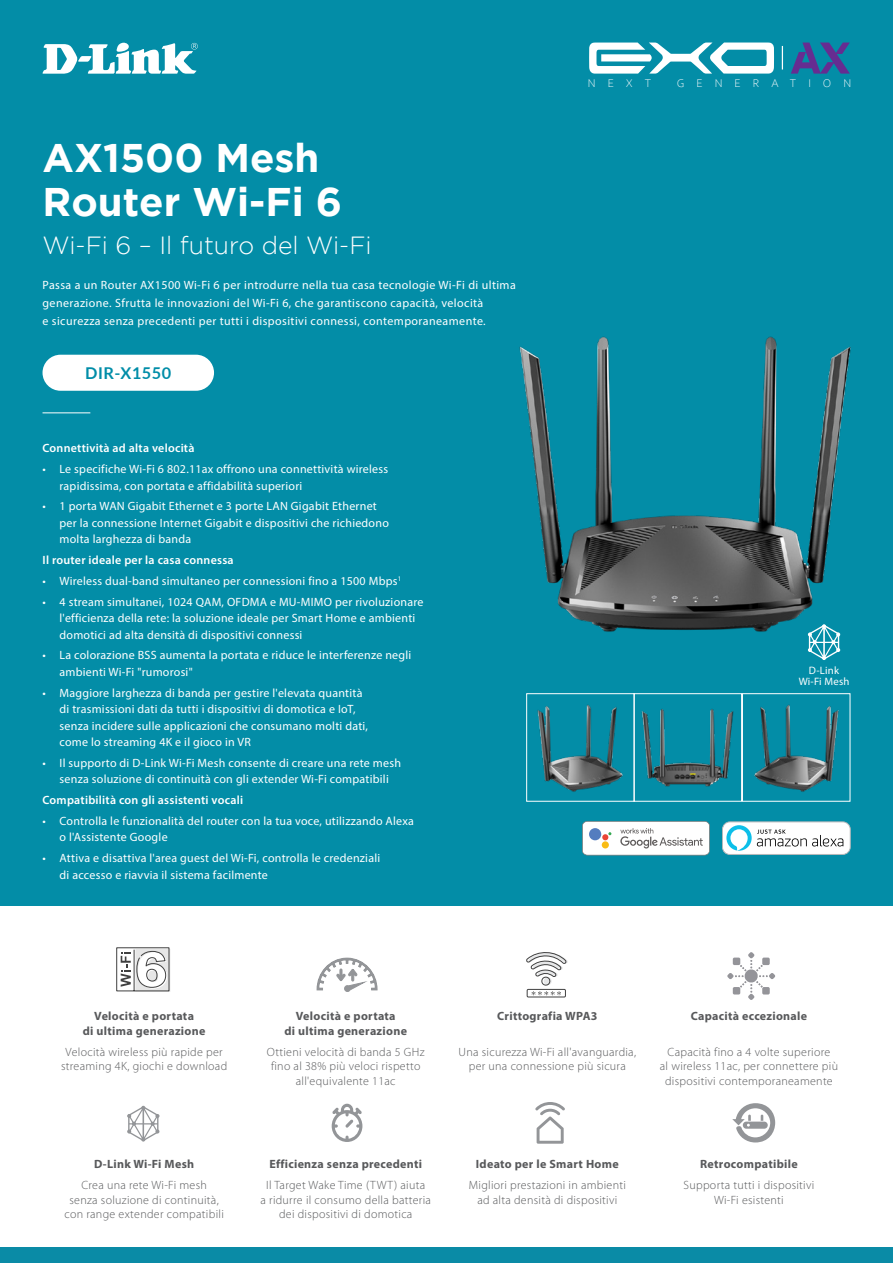
<style>
.page{position:relative;width:893px;height:1263px;background:#fff}
.page>*{position:absolute;margin:0;border:0;box-sizing:border-box;transform-origin:0 0}
.t1{font:700 39.9px "Gotham";color:#fff}
.t2{font:300 24.75px "Gotham";color:#fff}
.t3{font:700 16.35px "Lato";letter-spacing:.03em;color:#008da8}
.t4{font:12px/16.5px "Myriad Pro";letter-spacing:.02em;color:#fff}
.t5{font:300 12px/14.4px "Myriad Pro";letter-spacing:.025em;color:#58595b;text-align:center}
.t6{font:700 12px/14.4px "Myriad Pro";letter-spacing:.025em;color:#58595b;text-align:center}
.Paragraph_Style_2{font:600 12px "Myriad Pro";letter-spacing:.02em;color:#fff}
.t7{font:300 11.7px "Corbel";letter-spacing:1.03em;color:#fff}
.Paragraph_Style_2-2{font:10.8px "Myriad Pro";letter-spacing:.02em;color:#fff}
</style>
<div class="page">
<div style="left:0;top:0;width:893px;height:906px;background:#038da7"></div>
<svg style="left:42px;top:42px;width:156px;height:32px"></svg>
<hr style="left:43px;top:412px;width:47px;height:1px;background:#fff">
<div style="left:43px;top:355px;width:171px;height:36px;background:#fff;border-radius:18px"></div>
<div style="left:0;top:1248px;width:893px;height:15px;background:#0a8ba6"></div>
<svg style="left:589px;top:43px;width:185px;height:31px"></svg>
<svg style="left:791px;top:43px;width:59px;height:31px"></svg>
<svg style="left:782px;top:46px;width:1px;height:24px"></svg>
<svg style="left:116px;top:947px;width:54px;height:45px"></svg>
<svg style="left:526px;top:952px;width:42px;height:46px"></svg>
<img style="left:519px;top:336px;width:332px;height:315px">
<div style="left:526px;top:693px;width:109px;height:109px;border:1px solid #fff"></div>
<div style="left:634px;top:693px;width:108px;height:109px;border:1px solid #fff"></div>
<div style="left:742px;top:693px;width:108px;height:109px;border:1px solid #fff"></div>
<img style="left:641px;top:709px;width:93px;height:78px">
<img style="left:754px;top:704px;width:85px;height:88px">
<img style="left:537px;top:704px;width:86px;height:88px">
<div style="left:722px;top:822px;width:128px;height:32px;background:#fff;border-radius:7px"></div>
<div style="left:722px;top:822px;width:128px;height:33px;border:1px solid #b6b8ba;border-radius:7px"></div>
<svg style="left:726px;top:825px;width:117px;height:26px"></svg>
<svg style="left:582px;top:821px;width:128px;height:34px;background:#eaeaea"></svg>
<div style="left:602px;top:841px;width:7px;height:7px;background:#f9bc15;border-radius:50%"></div>
<div style="left:589px;top:828px;width:12px;height:12px;background:#547dbf;border-radius:50%"></div>
<svg style="left:808px;top:624px;width:32px;height:36px"></svg>
<svg style="left:316px;top:957px;width:62px;height:35px"></svg>
<svg style="left:727px;top:952px;width:48px;height:48px"></svg>
<div style="left:762px;top:957px;width:8px;height:8px;background:#949499;border-radius:2px"></div>
<div style="left:733px;top:987px;width:7px;height:7px;background:#949499;border-radius:2px"></div>
<div style="left:762px;top:987px;width:8px;height:7px;background:#949499;border-radius:2px"></div>
<div style="left:733px;top:957px;width:7px;height:8px;background:#949499;border-radius:2px"></div>
<svg style="left:127px;top:1106px;width:32px;height:35px"></svg>
<svg style="left:332px;top:1104px;width:30px;height:38px"></svg>
<svg style="left:535px;top:1102px;width:30px;height:42px"></svg>
<svg style="left:732px;top:1103px;width:43px;height:39px"></svg>
<p class="t1" style="left:43px;top:134px;width:278px">AX1500 Mesh</p>
<p class="t1" style="left:43px;top:179px;width:301px">Router Wi-Fi 6</p>
<p class="t2" style="left:43px;top:232px;width:331px">Wi-Fi 6 – Il futuro del Wi-Fi</p>
<p class="t4" style="left:43px;top:276px;width:475px;line-height:18px">Passa a un Router AX1500 Wi-Fi 6 per introdurre nella tua casa tecnologie Wi-Fi di ultima generazione. Sfrutta le innovazioni del Wi-Fi 6, che garantiscono capacità, velocità<br>e sicurezza senza precedenti per tutti i dispositivi connessi, contemporaneamente.</p>
<h3 class="t3" style="left:85px;top:361px;width:87px">DIR-X1550</h3>
<p class="Paragraph_Style_2" style="left:43px;top:441px;width:154px">Connettività ad alta velocità</p>
<p class="t4" style="left:60px;top:461px;width:330px;text-indent:-17px">• Le specifiche Wi-Fi 6 802.11ax offrono una connettività wireless rapidissima, con portata e affidabilità superiori</p>
<p class="t4" style="left:60px;top:498px;width:331px;text-indent:-17px">• 1 porta WAN Gigabit Ethernet e 3 porte LAN Gigabit Ethernet per la connessione Internet Gigabit e dispositivi che richiedono molta larghezza di banda</p>
<p class="Paragraph_Style_2" style="left:43px;top:552px;width:193px">Il router ideale per la casa connessa</p>
<p class="t4" style="left:43px;top:572px;width:360px">• Wireless dual-band simultaneo per connessioni fino a 1500 Mbps<sup>1</sup></p>
<p class="t4" style="left:60px;top:593px;width:365px;text-indent:-17px">• 4 stream simultanei, 1024 QAM, OFDMA e MU-MIMO per rivoluzionare l'efficienza della rete: la soluzione ideale per Smart Home e ambienti domotici ad alta densità di dispositivi connessi</p>
<p class="t4" style="left:60px;top:647px;width:353px;text-indent:-17px">• La colorazione BSS aumenta la portata e riduce le interferenze negli ambienti Wi-Fi "rumorosi"</p>
<p class="t4" style="left:60px;top:684px;width:310px;text-indent:-17px">• Maggiore larghezza di banda per gestire l'elevata quantità di trasmissioni dati da tutti i dispositivi di domotica e IoT, senza incidere sulle applicazioni che consumano molti dati, come lo streaming 4K e il gioco in VR</p>
<p class="t4" style="left:43px;top:754px;width:360px;text-align:center">• Il supporto di D-Link Wi-Fi Mesh consente di creare una rete mesh senza soluzione di continuità con gli extender Wi-Fi compatibili</p>
<p class="Paragraph_Style_2" style="left:43px;top:792px;width:202px">Compatibilità con gli assistenti vocali</p>
<p class="t4" style="left:60px;top:812px;width:356px;text-indent:-17px">• Controlla le funzionalità del router con la tua voce, utilizzando Alexa o l'Assistente Google</p>
<p class="t4" style="left:60px;top:850px;width:322px;text-indent:-17px">• Attiva e disattiva l'area guest del Wi-Fi, controlla le credenziali di accesso e riavvia il sistema facilmente</p>
<p class="t7" style="left:588px;top:76px;width:65px">NEXT</p>
<p class="t7" style="left:677px;top:76px;width:176px">GENERATION</p>
<p class="Paragraph_Style_2-2" style="left:809px;top:664px;width:32px">D-Link</p>
<p class="Paragraph_Style_2-2" style="left:799px;top:674px;width:52px">Wi-Fi Mesh</p>
<p class="t6" style="left:83px;top:1009px;width:124px">Velocità e portata<br>di ultima generazione</p>
<p class="t6" style="left:284px;top:1009px;width:124px">Velocità e portata<br>di ultima generazione</p>
<p class="t6" style="left:497px;top:1009px;width:102px">Crittografia WPA3</p>
<p class="t6" style="left:691px;top:1009px;width:118px">Capacità eccezionale</p>
<p class="t5" style="left:61px;top:1045px;width:168px">Velocità wireless più rapide per streaming 4K, giochi e download</p>
<p class="t5" style="left:267px;top:1045px;width:159px">Ottieni velocità di banda 5 GHz fino al 38% più veloci rispetto all'equivalente 11ac</p>
<p class="t5" style="left:459px;top:1045px;width:179px">Una sicurezza Wi-Fi all'avanguardia, per una connessione più sicura</p>
<p class="t5" style="left:660px;top:1045px;width:180px">Capacità fino a 4 volte superiore<br>al wireless 11ac, per connettere più dispositivi contemporaneamente</p>
<p class="t6" style="left:94px;top:1156px;width:102px">D-Link Wi-Fi Mesh</p>
<p class="t6" style="left:269px;top:1156px;width:154px">Efficienza senza precedenti</p>
<p class="t6" style="left:476px;top:1156px;width:144px">Ideato per le Smart Home</p>
<p class="t6" style="left:700px;top:1156px;width:99px">Retrocompatibile</p>
<p class="t5" style="left:64px;top:1178px;width:161px">Crea una rete Wi-Fi mesh<br>senza soluzione di continuità, con range extender compatibili</p>
<p class="t5" style="left:260px;top:1178px;width:172px">Il Target Wake Time (TWT) aiuta<br>a ridurre il consumo della batteria dei dispositivi di domotica</p>
<p class="t5" style="left:469px;top:1178px;width:159px">Migliori prestazioni in ambienti ad alta densità di dispositivi</p>
<p class="t5" style="left:684px;top:1178px;width:132px">Supporta tutti i dispositivi<br>Wi-Fi esistenti</p>
</div>
